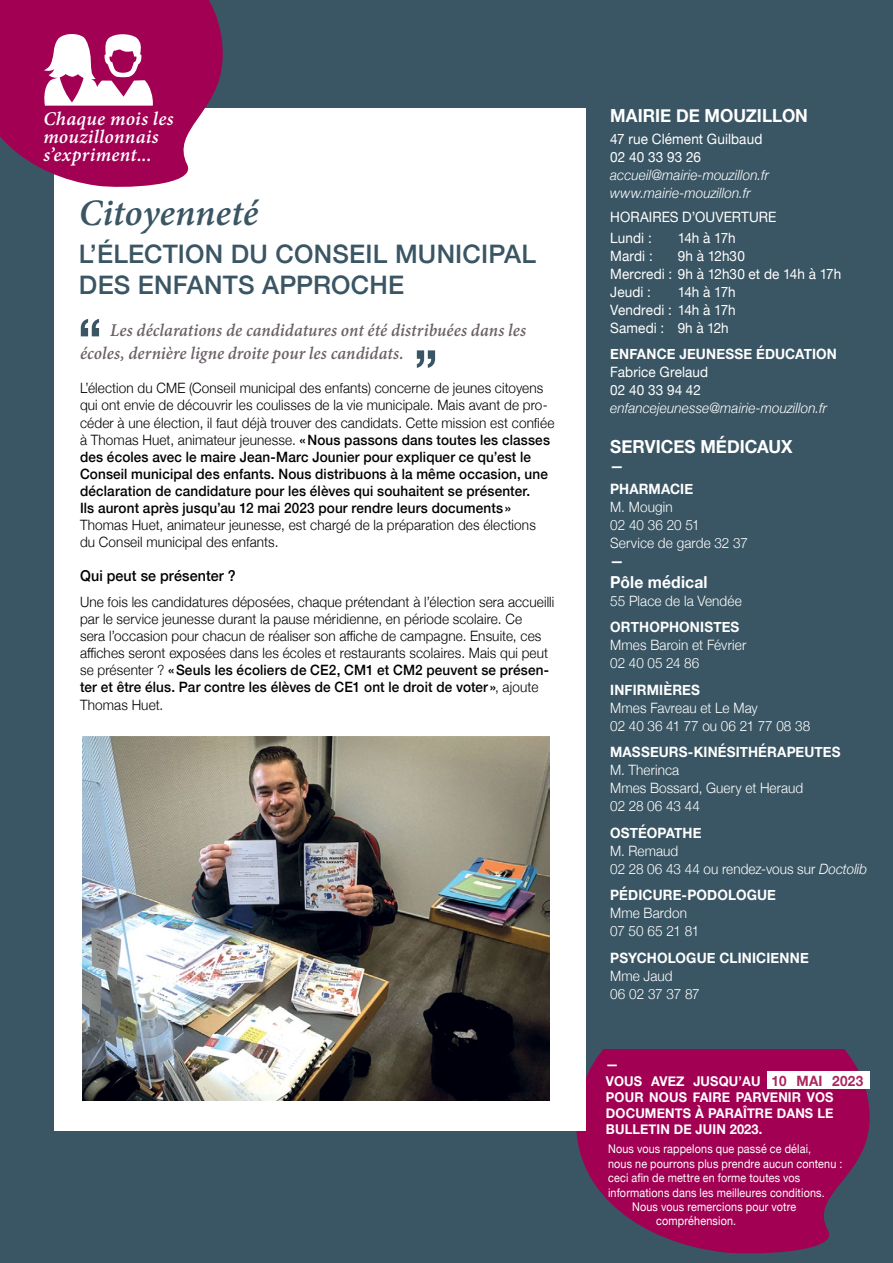
<style>
.page{position:relative;width:893px;height:1263px;background:#3a5563}
.page>*{position:absolute;margin:0;border:0;box-sizing:border-box;transform-origin:0 0}
.t1{font:italic 700 40.5px "Adobe Devanagari";letter-spacing:-.005em;color:#3a5563}
.t2{font:500 25.5px/31.5px "Helvetica Neue";letter-spacing:.01em;color:#3a5563}
.t3{font:italic 700 21px/18px "Adobe Devanagari";letter-spacing:.015em;color:#fff}
.t4{font:italic 700 19.5px/23.2px "Adobe Devanagari";color:#6c6168;scale:.95 1}
.t5{font:700 18px "Helvetica Neue";color:#fff;scale:.95 1}
.t6{font:700 16.5px "Helvetica Neue";color:#fff;scale:.95 1}
.t7{font:500 15px "Helvetica Neue";letter-spacing:.01em;color:#000;scale:.95 1}
.t8{font:500 14.25px/17.1px "Helvetica Neue";letter-spacing:.01em;color:#000;scale:.95 1}
.t9{font:300 14.25px/17.1px "Helvetica Neue";letter-spacing:.01em;color:#000;scale:.95 1}
.t10{font:300 14.25px/18px "Helvetica Neue";letter-spacing:.005em;color:#fff;scale:.95 1}
.t11{font:14.25px/18px "Helvetica Neue";letter-spacing:.005em;color:#fff;scale:.95 1}
.t12{font:700 14.25px/22.2px "Helvetica Neue";letter-spacing:.01em;color:#fff;scale:.95 1}
.t13{font:italic 300 14.25px/18px "Helvetica Neue";letter-spacing:.01em;color:#fff;scale:.95 1}
.t14{font:700 13.5px/16.2px "Helvetica Neue";letter-spacing:.01em;color:#fff;scale:.95 1}
.t15{font:12px "Helvetica Neue";letter-spacing:.015em;color:#fff;scale:.9 1}
.s1{font-weight:300}
.s2{font-weight:500}
.s3{font-style:italic}
.s4{font-size:14.25px;color:#aa265f}
</style>
<div class="page">
<div style="left:54px;top:108px;width:532px;height:1112px;background:#fff"></div>
<svg style="left:0;top:0;width:223px;height:187px;background:#ad3373"></svg>
<div style="left:0;top:1131px;width:600px;height:132px;background:#3a5563"></div>
<svg style="left:576px;top:1049px;width:294px;height:205px;fill:#a20053"></svg>
<div style="left:767px;top:1071px;width:103px;height:17px;background:#fff"></div>
<div style="left:562px;top:986px;width:24px;height:145px;background:#fff"></div>
<svg style="left:81px;top:319px;width:18px;height:17px"></svg>
<svg style="left:417px;top:350px;width:18px;height:18px"></svg>
<img style="left:83px;top:737px;width:466px;height:363px">
<h3 class="t3" style="left:43px;top:112px;width:132px">Chaque mois les mouzillonnais s’expriment...</h3>
<h1 class="t1" style="left:79px;top:190px;width:181px">Citoyenneté</h1>
<h2 class="t2" style="left:79px;top:236px;width:459px">L’ÉLECTION DU CONSEIL MUNICIPAL<br>DES ENFANTS APPROCHE</h2>
<h3 class="t4" style="left:80px;top:321px;width:471px;text-indent:30px">Les déclarations de candidatures ont été distribuées dans les écoles, dernière ligne droite pour les candidats.</h3>
<p class="t8" style="left:80px;top:378px;width:501px"><span class="s1">L’élection du CME (Conseil municipal des enfants) concerne de jeunes citoyens qui ont envie de découvrir les coulisses de la vie municipale. Mais avant de pro&shy;céder à une élection, il faut déjà trouver des candidats. Cette mission est confiée à Thomas Huet, animateur jeunesse.</span> «Nous passons dans toutes les classes des écoles avec le maire Jean-Marc Jounier pour expliquer ce qu’est le Conseil municipal des enfants. Nous distribuons à la même occasion, une déclaration de candidature pour les élèves qui souhaitent se présenter.<br>Ils auront après jusqu’au 12 mai 2023 pour rendre leurs documents»</p>
<p class="t9" style="left:80px;top:515px;width:481px">Thomas Huet, animateur jeunesse, est chargé de la préparation des élections du Conseil municipal des enfants.</p>
<p class="t7" style="left:80px;top:564px;width:165px">Qui peut se présenter ?</p>
<p class="t9" style="left:80px;top:592px;width:501px">Une fois les candidatures déposées, chaque prétendant à l’élection sera accueilli par le service jeunesse durant la pause méridienne, en période scolaire. Ce<br>sera l’occasion pour chacun de réaliser son affiche de campagne. Ensuite, ces affiches seront exposées dans les écoles et restaurants scolaires. Mais qui peut se présenter ? <span class="s2">«Seuls les écoliers de CE2, CM1 et CM2 peuvent se présen&shy;ter et être élus. Par contre les élèves de CE1 ont le droit de voter »</span>, ajoute Thomas Huet.</p>
<p class="t5" style="left:610px;top:101px;width:210px">MAIRIE DE MOUZILLON</p>
<p class="t11" style="left:610px;top:131px;width:162px">47 rue Clément Guilbaud<br>02 40 33 93 26</p>
<p class="t13" style="left:610px;top:165px;width:169px">accueil@mairie-mouzillon.fr www.mairie-mouzillon.fr</p>
<p class="t11" style="left:610px;top:208px;width:177px;line-height:20.1px">HORAIRES D’OUVERTURE<br>Lundi :</p>
<p class="t11" style="left:678px;top:229px;width:63px">14h à 17h</p>
<p class="t11" style="left:610px;top:247px;width:245px;text-indent:67px">9h à 12h30<br>Mercredi : 9h à 12h30 et de 14h à 17h<br>Jeudi :</p>
<p class="t11" style="left:610px;top:247px;width:46px">Mardi :</p>
<p class="t11" style="left:610px;top:283px;width:134px;text-align:justify;text-indent:67px">14h à 17h Vendredi : 14h à 17h Samedi : 9h à 12h</p>
<p class="t12" style="left:610px;top:343px;width:11px">ENFANCE</p>
<p class="t12" style="left:679px;top:343px;width:11px">JEUNESSE</p>
<p class="t12" style="left:756px;top:343px;width:20px">ÉDUCATION</p>
<p class="t11" style="left:610px;top:364px;width:105px">Fabrice Grelaud<br>02 40 33 94 42</p>
<p class="t13" style="left:610px;top:398px;width:230px">enfancejeunesse@mairie-mouzillon.fr</p>
<p class="t5" style="left:610px;top:433px;width:194px">SERVICES MÉDICAUX</p>
<p class="t12" style="left:610px;top:455px;width:63px">—<br>PHARMACIE</p>
<p class="t10" style="left:610px;top:496px;width:146px">M. Mougin<br>02 40 36 20 51<br>Service de garde 32 37</p>
<p class="t12" style="left:610px;top:550px;width:16px">—</p>
<p class="t6" style="left:610px;top:569px;width:104px">PÔLE MÉDICAL</p>
<p class="t10" style="left:610px;top:591px;width:140px">55 Place de la Vendée</p>
<p class="t12" style="left:610px;top:616px;width:11px">ORT</p>
<p class="t12" style="left:639px;top:616px;width:53px">HOPHONISTES</p>
<p class="t10" style="left:610px;top:635px;width:145px">Mmes Baroin et Février<br>02 40 05 24 86</p>
<p class="t12" style="left:610px;top:679px;width:9px">INFIR</p>
<p class="t12" style="left:647px;top:679px;width:38px">MIÈRES</p>
<p class="t10" style="left:610px;top:698px;width:212px">Mmes Favreau et Le May<br>02 40 36 41 77 ou 06 21 77 08 38</p>
<p class="t12" style="left:610px;top:741px;width:24px">MASSEURS</p>
<p class="t12" style="left:688px;top:741px;width:26px">-KINÉSIT</p>
<p class="t12" style="left:748px;top:741px;width:22px">HÉRAPEUTES</p>
<p class="t10" style="left:610px;top:760px;width:205px">M. Therinca<br>Mmes Bossard, Guery et Heraud<br>02 28 06 43 44</p>
<p class="t12" style="left:610px;top:822px;width:98px">OSTÉOPATHE</p>
<p class="t10" style="left:610px;top:841px;width:272px">M. Remaud<br>02 28 06 43 44 ou rendez-vous sur <span class="s3">Doctolib</span></p>
<p class="t12" style="left:610px;top:884px;width:11px">PÉDICURE</p>
<p class="t12" style="left:682px;top:884px;width:18px">-PODOLO</p>
<p class="t12" style="left:747px;top:884px;width:22px">GUE</p>
<p class="t10" style="left:610px;top:903px;width:95px">Mme Bardon<br>07 50 65 21 81</p>
<p class="t12" style="left:610px;top:947px;width:61px">PSYCHOLO</p>
<p class="t12" style="left:686px;top:947px;width:45px">GUE CLINICIENNE</p>
<p class="t10" style="left:610px;top:966px;width:96px">Mme Jaud<br>06 02 37 37 87</p>
<p class="t14" style="left:606px;top:1057px;width:272px">—<br>VOUS AVEZ JUSQU’AU <span class="s4">10 MAI 2023<br></span>POUR NOUS FAIRE PARVENIR VOS<br>DOCUMENTS À PARAÎTRE DANS LE<br>BULLETIN DE JUIN 2023.</p>
<p class="t15" style="left:608px;top:1140px;width:227px">Nous vous rappelons que passé ce délai,</p>
<p class="t15" style="left:608px;top:1155px;width:262px">nous ne pourrons plus prendre aucun contenu :</p>
<p class="t15" style="left:608px;top:1169px;width:215px">ceci afin de mettre en forme toutes vos</p>
<p class="t15" style="left:608px;top:1184px;width:242px">informations dans les meilleures conditions.</p>
<p class="t15" style="left:632px;top:1198px;width:184px">Nous vous remercions pour votre</p>
<p class="t15" style="left:656px;top:1212px;width:90px">compréhension.</p>
</div>
